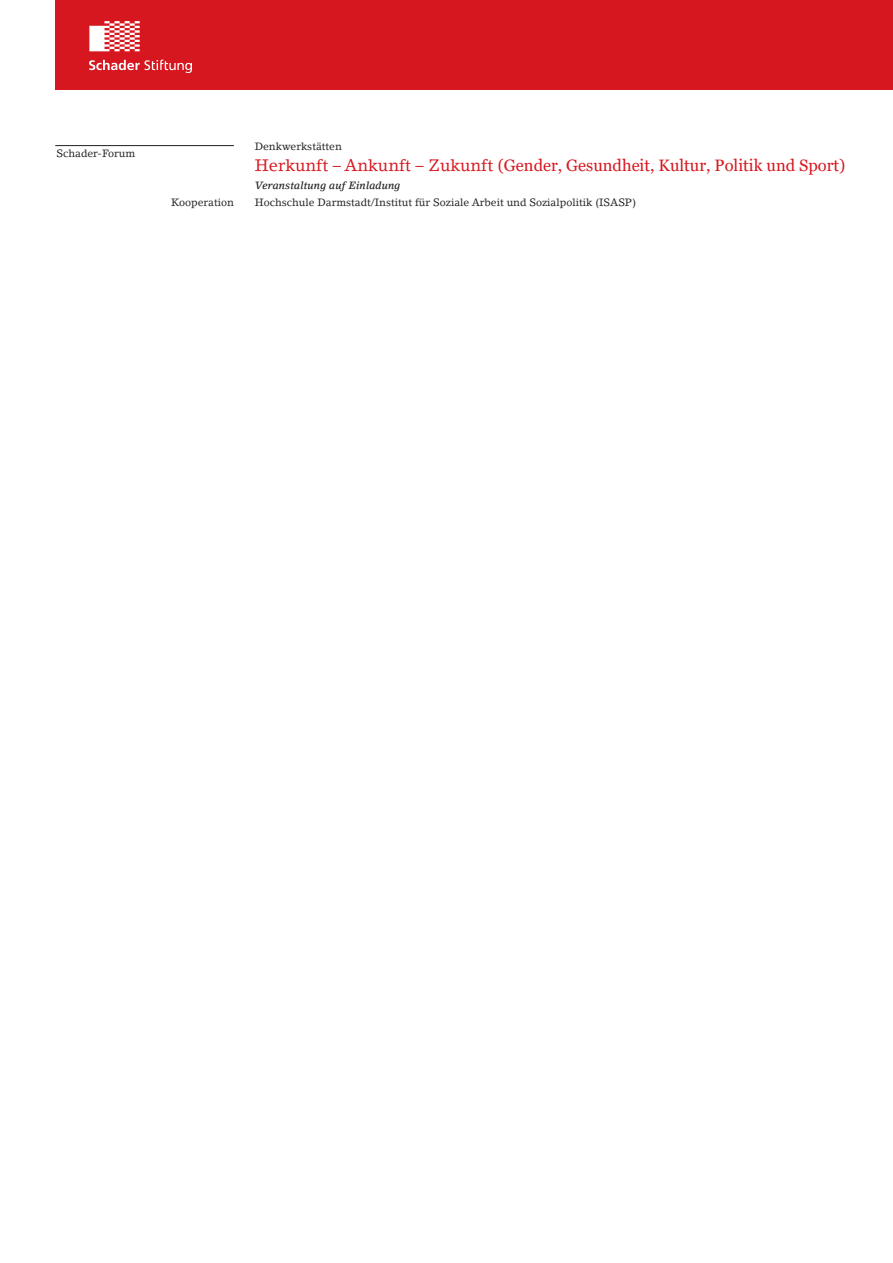
<style>
.page{position:relative;width:893px;height:1263px;background:#fff}
.page>*{position:absolute;margin:0;border:0;box-sizing:border-box;transform-origin:0 0}
.t1{font:16.5px "Georgia";color:#d7171f}
.t2{font:10.5px "Lino Letter Std";color:#231f20}
.t3{font:italic 500 10.5px "Lino Letter Std";color:#231f20}
.s1{font-family:"Lino Letter Std"}
</style>
<div class="page">
<div style="left:55px;top:0;width:838px;height:90px;background:#d7171f"></div>
<img style="left:89px;top:21px;width:102px;height:51px">
<hr style="left:55px;top:145px;width:179px;height:1px;background:#231f20">
<p class="t2" style="left:57px;top:147px;width:80px">Schader-Forum</p>
<p class="t2" style="left:255px;top:139px;width:89px">Denkwerkstätten</p>
<p class="t1" style="left:255px;top:155px;width:592px"><span class="s1">Herkunft – Ankunft – Zukunft</span> (Gender, Gesundheit, Kultur, Politik und Sport)</p>
<p class="t3" style="left:255px;top:179px;width:147px">Veranstaltung auf Einladung</p>
<p class="t2" style="left:171px;top:196px;width:64px">Kooperation</p>
<p class="t2" style="left:255px;top:196px;width:383px">Hochschule Darmstadt/Institut für Soziale Arbeit und Sozialpolitik (ISASP)</p>
</div>
